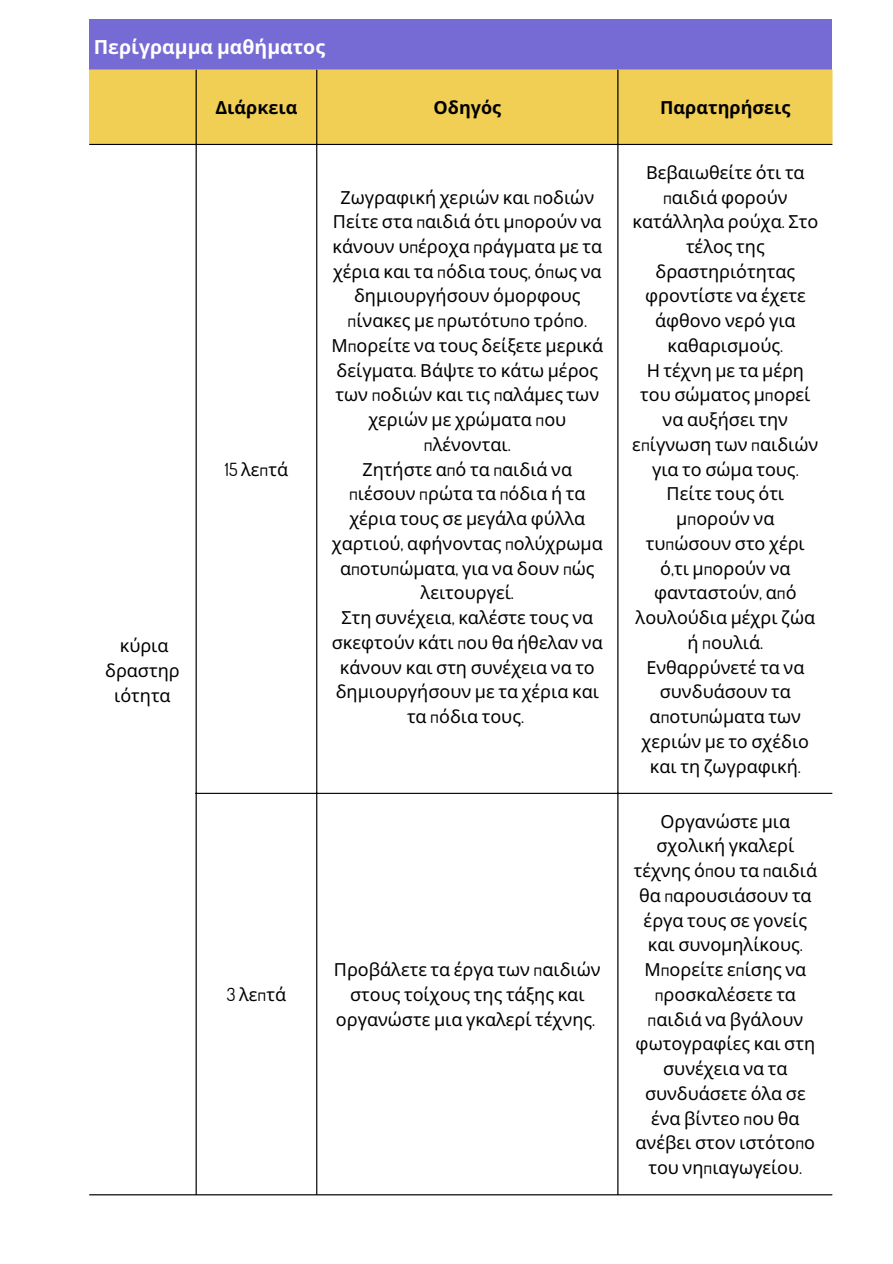
<style>
.page{position:relative;width:893px;height:1264px;background:#fff}
.page>*{position:absolute;margin:0;border:0;box-sizing:border-box;transform-origin:0 0}
.t1{font:700 19.5px "Noto Sans";color:#fff}
.t2{font:18px/24.8px "Noto Sans";color:#000;text-align:center}
.t3{font:700 18px "Noto Sans";color:#000}
.s1{font-family:"Dosis"}
</style>
<div class="page">
<div style="left:89px;top:19px;width:743px;height:56px;background:#766ad4"></div>
<div style="left:89px;top:70px;width:743px;height:74px;background:#f1ce54"></div>
<hr style="left:195px;top:70px;width:2px;height:1124px;background:#000">
<hr style="left:316px;top:70px;width:1px;height:1124px;background:#000">
<hr style="left:617px;top:70px;width:1px;height:1124px;background:#000">
<hr style="left:89px;top:144px;width:743px;height:1px;background:#000">
<hr style="left:195px;top:792px;width:637px;height:2px;background:#000">
<hr style="left:89px;top:1194px;width:743px;height:1px;background:#000">
<p class="t1" style="left:94px;top:33px;width:233px">Περίγραμμα μαθήματος</p>
<p class="t2" style="left:105px;top:633px;width:76px">κύρια δραστηρ ιότητα</p>
<p class="t3" style="left:215px;top:94px;width:83px">Διάρκεια</p>
<p class="t3" style="left:433px;top:94px;width:69px">Οδηγός</p>
<p class="t3" style="left:660px;top:94px;width:132px">Παρατηρήσεις</p>
<p class="t2" style="left:225px;top:456px;width:65px"><span class="s1">15</span> λε<span class="s1">π</span>τά</p>
<p class="t2" style="left:227px;top:981px;width:61px"><span class="s1">3</span> λε<span class="s1">π</span>τά</p>
<p class="t2" style="left:340px;top:184px;width:255px">Ζωγραφική χεριών και <span class="s1">π</span>οδιών</p>
<p class="t2" style="left:331px;top:209px;width:273px">Πείτε στα <span class="s1">π</span>αιδιά ότι μ<span class="s1">π</span>ορούν να κάνουν υ<span class="s1">π</span>έροχα <span class="s1">π</span>ράγματα με τα χέρια και τα <span class="s1">π</span>όδια τους<span class="s1">,</span> ό<span class="s1">π</span>ως να δημιουργήσουν όμορφους <span class="s1">π</span>ίνακες με <span class="s1">π</span>ρωτότυ<span class="s1">π</span>ο τρό<span class="s1">π</span>ο<span class="s1">.<br></span>Μ<span class="s1">π</span>ορείτε να τους δείξετε μερικά δείγματα<span class="s1">.</span> Βάψτε το κάτω μέρος των <span class="s1">π</span>οδιών και τις <span class="s1">π</span>αλάμες των χεριών με χρώματα <span class="s1">π</span>ου <span class="s1">π</span>λένονται<span class="s1">.</span></p>
<p class="t2" style="left:332px;top:456px;width:272px">Ζητήστε α<span class="s1">π</span>ό τα <span class="s1">π</span>αιδιά να <span class="s1">π</span>ιέσουν <span class="s1">π</span>ρώτα τα <span class="s1">π</span>όδια ή τα χέρια τους σε μεγάλα φύλλα χαρτιού<span class="s1">,</span> αφήνοντας <span class="s1">π</span>ολύχρωμα α<span class="s1">π</span>οτυ<span class="s1">π</span>ώματα<span class="s1">,</span> για να δουν <span class="s1">π</span>ώς λειτουργεί<span class="s1">.</span></p>
<p class="t2" style="left:332px;top:604px;width:272px">Στη συνέχεια<span class="s1">,</span> καλέστε τους να σκεφτούν κάτι <span class="s1">π</span>ου θα ήθελαν να κάνουν και στη συνέχεια να το δημιουργήσουν με τα χέρια και τα <span class="s1">π</span>όδια τους<span class="s1">.</span></p>
<p class="t2" style="left:334px;top:956px;width:268px">Προβάλετε τα έργα των <span class="s1">π</span>αιδιών στους τοίχους της τάξης και οργανώστε μια γκαλερί τέχνης<span class="s1">.</span></p>
<p class="t2" style="left:632px;top:159px;width:187px">Βεβαιωθείτε ότι τα <span class="s1">π</span>αιδιά φορούν κατάλληλα ρούχα<span class="s1">.</span> Στο τέλος της δραστηριότητας φροντίστε να έχετε άφθονο νερό για καθαρισμούς<span class="s1">.</span></p>
<p class="t2" style="left:632px;top:357px;width:188px">Η τέχνη με τα μέρη του σώματος μ<span class="s1">π</span>ορεί να αυξήσει την ε<span class="s1">π</span>ίγνωση των <span class="s1">π</span>αιδιών για το σώμα τους<span class="s1">.<br></span>Πείτε τους ότι μ<span class="s1">π</span>ορούν να τυ<span class="s1">π</span>ώσουν στο χέρι ό<span class="s1">,</span>τι μ<span class="s1">π</span>ορούν να φανταστούν<span class="s1">,</span> α<span class="s1">π</span>ό λουλούδια μέχρι ζώα ή <span class="s1">π</span>ουλιά<span class="s1">.<br></span>Ενθαρρύνετέ τα να συνδυάσουν τα α<span class="s1">π</span>οτυ<span class="s1">π</span>ώματα των χεριών με το σχέδιο και τη ζωγραφική<span class="s1">.</span></p>
<p class="t2" style="left:633px;top:808px;width:185px">Οργανώστε μια σχολική γκαλερί τέχνης ό<span class="s1">π</span>ου τα <span class="s1">π</span>αιδιά θα <span class="s1">π</span>αρουσιάσουν τα έργα τους σε γονείς και συνομηλίκους<span class="s1">.</span></p>
<p class="t2" style="left:635px;top:956px;width:181px">Μ<span class="s1">π</span>ορείτε ε<span class="s1">π</span>ίσης να <span class="s1">π</span>ροσκαλέσετε τα <span class="s1">π</span>αιδιά να βγάλουν φωτογραφίες και στη συνέχεια να τα συνδυάσετε όλα σε ένα βίντεο <span class="s1">π</span>ου θα ανέβει στον ιστότο<span class="s1">π</span>ο του νη<span class="s1">π</span>ιαγωγείου<span class="s1">.</span></p>
</div>
